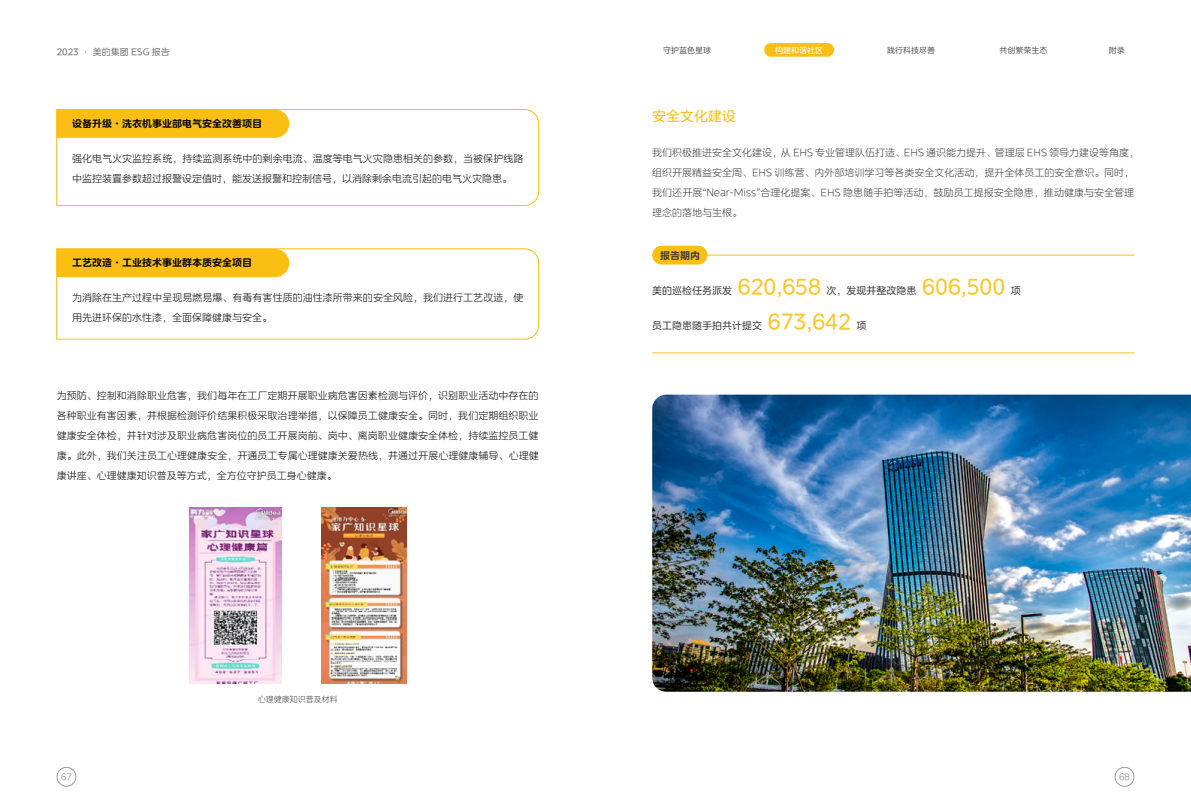
<style>
.page{position:relative;width:1191px;height:808px;background:#fff}
.page>*{position:absolute;margin:0;border:0;box-sizing:border-box;transform-origin:0 0}
.t1{font:14px "MEIDITYPE";color:#fabf12}
.t2{font:300 10px/20px "MEIDITYPE";letter-spacing:.005em;color:#000}
.t3{font:300 10px/20px "MEIDITYPE";color:#3e3a39}
.t4{font:10px "MEIDITYPE";color:#3e3a39}
.t5{font:700 10px "MEIDITYPE";color:#000}
.t6{font:700 10px "MEIDITYPE";color:#3e3a39}
.t7{font:9px "MEIDITYPE";color:#727171}
.t8{font:300 9px "MEIDITYPE";color:#898989}
.t9{font:8px "MEIDITYPE";color:#595757}
.t10{font:300 8px "MEIDITYPE";color:#3e3a39}
.t11{font:8px "MEIDITYPE";color:#fff}
.s1{font-size:21px;color:#fac62a}
</style>
<div class="page">
<div style="left:57px;top:767px;width:19px;height:19px;border:1px solid #9c9a9a;border-radius:50%"></div>
<div style="left:1114px;top:767px;width:20px;height:19px;border:1px solid #9c9a9a;border-radius:50%"></div>
<svg style="left:56px;top:109px;width:483px;height:97px"></svg>
<div style="left:57px;top:110px;width:232px;height:28px;background:#fabf12"></div>
<svg style="left:56px;top:248px;width:483px;height:92px"></svg>
<div style="left:57px;top:249px;width:232px;height:28px;background:#fabf12"></div>
<img style="left:189px;top:507px;width:92px;height:177px">
<img style="left:322px;top:507px;width:84px;height:177px">
<hr style="left:652px;top:255px;width:482px;height:1px;background:#fabf12">
<hr style="left:652px;top:352px;width:482px;height:1px;background:#fabf12">
<div style="left:652px;top:246px;width:55px;height:19px;background:#fabf12;border-radius:9px"></div>
<div style="left:764px;top:43px;width:70px;height:14px;background:#fabf12;border-radius:6px"></div>
<img style="left:652px;top:395px;width:539px;height:297px">
<p class="t7" style="left:57px;top:47px;width:115px">2023 · 美的集团 ESG 报告</p>
<p class="t5" style="left:72px;top:118px;width:192px">设备升级·洗衣机事业部电气安全改善项目</p>
<p class="t2" style="left:72px;top:149px;width:453px">强化电气火灾监控系统，持续监测系统中的剩余电流、温度等电气火灾隐患相关的参数，当被保护线路中监控装置参数超过报警设定值时，能发送报警和控制信号，以消除剩余电流引起的电气火灾隐患。</p>
<p class="t5" style="left:72px;top:257px;width:182px">工艺改造·工业技术事业群本质安全项目</p>
<p class="t2" style="left:72px;top:287px;width:453px">为消除在生产过程中呈现易燃易爆、有毒有害性质的油性漆所带来的安全风险，我们进行工艺改造，使用先进环保的水性漆，全面保障健康与安全。</p>
<p class="t2" style="left:57px;top:385px;width:483px;text-align:justify">为预防、控制和消除职业危害，我们每年在工厂定期开展职业病危害因素检测与评价，识别职业活动中存在的各种职业有害因素，并根据检测评价结果积极采取治理举措，以保障员工健康安全。同时，我们定期组织职业健康安全体检，并针对涉及职业病危害岗位的员工开展岗前、岗中、离岗职业健康安全体检，持续监控员工健康。此外，我们关注员工心理健康安全，开通员工专属心理健康关爱热线，并通过开展心理健康辅导、心理健康讲座、心理健康知识普及等方式，全方位守护员工身心健康。</p>
<p class="t10" style="left:258px;top:694px;width:81px">心理健康知识普及材料</p>
<p class="t9" style="left:663px;top:45px;width:49px">守护蓝色星球</p>
<p class="t11" style="left:775px;top:45px;width:49px">构建和谐社区</p>
<p class="t9" style="left:887px;top:45px;width:49px">践行科技尽善</p>
<p class="t9" style="left:999px;top:45px;width:50px">共创繁荣生态</p>
<p class="t9" style="left:1108px;top:45px;width:17px">附录</p>
<h1 class="t1" style="left:652px;top:108px;width:85px">安全文化建设</h1>
<p class="t3" style="left:652px;top:142px;width:488px">我们积极推进安全文化建设，从 EHS 专业管理队伍打造、EHS 通识能力提升、管理层 EHS 领导力建设等角度，组织开展精益安全周、EHS 训练营、内外部培训学习等各类安全文化活动，提升全体员工的安全意识。同时，我们还开展“Near-Miss”合理化提案、EHS 隐患随手拍等活动，鼓励员工提报安全隐患，推动健康与安全管理理念的落地与生根。</p>
<p class="t6" style="left:660px;top:249px;width:41px">报告期内</p>
<p class="t4" style="left:652px;top:285px;width:370px">美的巡检任务派发 <span class="s1">620,658</span> 次，发现并整改隐患 <span class="s1">606,500</span> 项</p>
<p class="t4" style="left:652px;top:320px;width:216px">员工隐患随手拍共计提交 <span class="s1">673,642</span> 项</p>
<p class="t8" style="left:61px;top:772px;width:12px">67</p>
<p class="t8" style="left:1119px;top:772px;width:12px">68</p>
</div>
